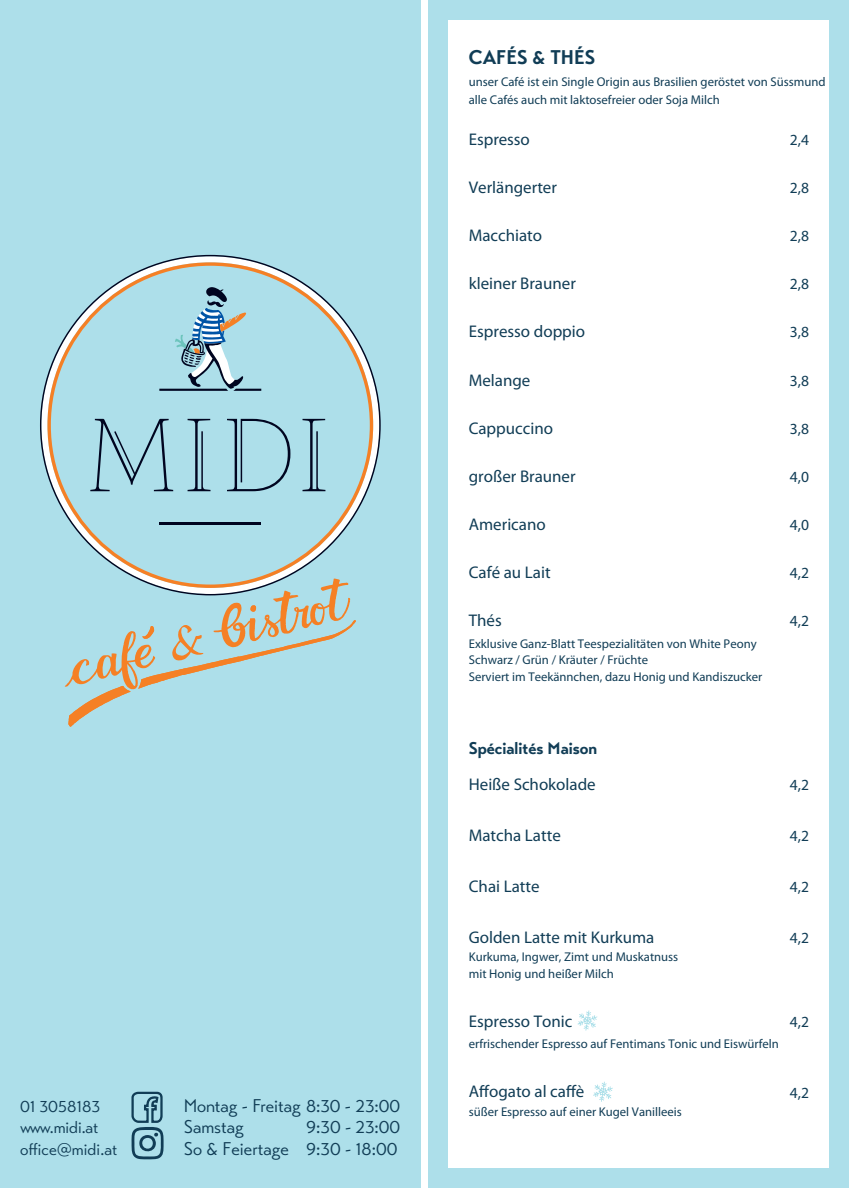
<style>
.page{position:relative;width:849px;height:1188px;background:#fff}
.page>*{position:absolute;margin:0;border:0;box-sizing:border-box;transform-origin:0 0}
.t1{font:700 19.8px "Transat";color:#113d56}
.t2{font:18.3px/21.6px "Transat Standard";color:#113d56}
.t3{font:16.95px "Gill Sans";color:#113d56}
.t4{font:16.95px/21.8px "Transat Standard";color:#113d56}
.t5{font:700 16.95px "Transat";color:#113d56}
.t6{font:15.45px "Gill Sans";color:#113d56}
.t7{font:300 12.75px/17px "Gill Sans";color:#113d56}
</style>
<div class="page">
<div style="left:0;top:0;width:420px;height:1188px;background:#addfea"></div>
<svg style="left:40px;top:255px;width:340px;height:323px"></svg>
<svg style="left:90px;top:419px;width:83px;height:72px"></svg>
<svg style="left:227px;top:419px;width:63px;height:72px"></svg>
<svg style="left:187px;top:419px;width:23px;height:72px"></svg>
<svg style="left:302px;top:419px;width:23px;height:72px"></svg>
<hr style="left:159px;top:523px;width:102px;height:2px;background:#000520">
<svg style="left:159px;top:287px;width:102px;height:104px"></svg>
<svg style="left:65px;top:578px;width:291px;height:148px"></svg>
<svg style="left:131px;top:1091px;width:33px;height:68px"></svg>
<div style="left:428px;top:0;width:420px;height:1188px;background:#addfea"></div>
<div style="left:448px;top:20px;width:380px;height:1148px;background:#fff"></div>
<svg style="left:577px;top:1010px;width:20px;height:20px"></svg>
<svg style="left:593px;top:1081px;width:19px;height:20px"></svg>
<h3 class="t4" style="left:20px;top:1096px;width:82px">01 3058183 www.midi.at</h3>
<h2 class="t2" style="left:184px;top:1096px;width:218px">Montag - Freitag 8:30 - 23:00<br>Samstag</h2>
<h2 class="t2" style="left:306px;top:1118px;width:95px">9:30 - 23:00</h2>
<h3 class="t4" style="left:20px;top:1140px;width:99px">office@midi.at</h3>
<h2 class="t2" style="left:184px;top:1140px;width:215px">So &amp; Feiertage 9:30 - 18:00</h2>
<h1 class="t1" style="left:468px;top:46px;width:128px">CAFÉS &amp; THÉS</h1>
<p class="t7" style="left:468px;top:93px;width:252px">alle Cafés auch mit laktosefreier oder Soja Milch</p>
<p class="t7" style="left:468px;top:74px;width:358px">unser Café ist ein Single Origin aus Brasilien geröstet von Süssmund</p>
<h3 class="t3" style="left:468px;top:133px;width:63px">Espresso</h3>
<p class="t6" style="left:789px;top:134px;width:21px">2,4</p>
<h3 class="t3" style="left:468px;top:181px;width:90px">Verlängerter</h3>
<p class="t6" style="left:789px;top:182px;width:21px">2,8</p>
<h3 class="t3" style="left:468px;top:229px;width:75px">Macchiato</h3>
<p class="t6" style="left:789px;top:230px;width:21px">2,8</p>
<h3 class="t3" style="left:468px;top:278px;width:108px">kleiner Brauner</h3>
<p class="t6" style="left:789px;top:279px;width:21px">2,8</p>
<h3 class="t3" style="left:468px;top:326px;width:118px">Espresso doppio</h3>
<p class="t6" style="left:789px;top:327px;width:21px">3,8</p>
<h3 class="t3" style="left:468px;top:374px;width:63px">Melange</h3>
<p class="t6" style="left:789px;top:375px;width:21px">3,8</p>
<h3 class="t3" style="left:468px;top:422px;width:86px">Cappuccino</h3>
<p class="t6" style="left:789px;top:423px;width:21px">3,8</p>
<h3 class="t3" style="left:468px;top:470px;width:108px">großer Brauner</h3>
<p class="t6" style="left:789px;top:471px;width:21px">4,0</p>
<h3 class="t3" style="left:468px;top:518px;width:78px">Americano</h3>
<p class="t6" style="left:789px;top:519px;width:21px">4,0</p>
<h3 class="t3" style="left:468px;top:566px;width:83px">Café au Lait</h3>
<p class="t6" style="left:789px;top:567px;width:21px">4,2</p>
<h3 class="t3" style="left:468px;top:614px;width:34px">Thés</h3>
<p class="t6" style="left:789px;top:615px;width:21px">4,2</p>
<p class="t7" style="left:468px;top:636px;width:295px">Exklusive Ganz-Blatt Teespezialitäten von White Peony<br>Schwarz / Grün / Kräuter / Früchte<br>Serviert im Teekännchen, dazu Honig und Kandiszucker</p>
<h3 class="t5" style="left:468px;top:737px;width:130px">Spécialités Maison</h3>
<h3 class="t3" style="left:468px;top:779px;width:128px">Heiße Schokolade</h3>
<p class="t6" style="left:789px;top:780px;width:21px">4,2</p>
<h3 class="t3" style="left:468px;top:829px;width:93px">Matcha Latte</h3>
<p class="t6" style="left:789px;top:830px;width:21px">4,2</p>
<h3 class="t3" style="left:468px;top:880px;width:72px">Chai Latte</h3>
<p class="t6" style="left:789px;top:881px;width:21px">4,2</p>
<h3 class="t3" style="left:468px;top:931px;width:187px">Golden Latte mit Kurkuma</h3>
<p class="t6" style="left:789px;top:932px;width:21px">4,2</p>
<p class="t7" style="left:468px;top:949px;width:211px">Kurkuma, Ingwer, Zimt und Muskatnuss mit Honig und heißer Milch</p>
<h3 class="t3" style="left:468px;top:1015px;width:105px">Espresso Tonic</h3>
<p class="t6" style="left:789px;top:1016px;width:21px">4,2</p>
<p class="t7" style="left:468px;top:1036px;width:311px">erfrischender Espresso auf Fentimans Tonic und Eiswürfeln</p>
<h3 class="t3" style="left:468px;top:1085px;width:117px">Affogato al caffè</h3>
<p class="t7" style="left:468px;top:1104px;width:214px">süßer Espresso auf einer Kugel Vanilleeis</p>
<p class="t6" style="left:789px;top:1087px;width:21px">4,2</p>
</div>
